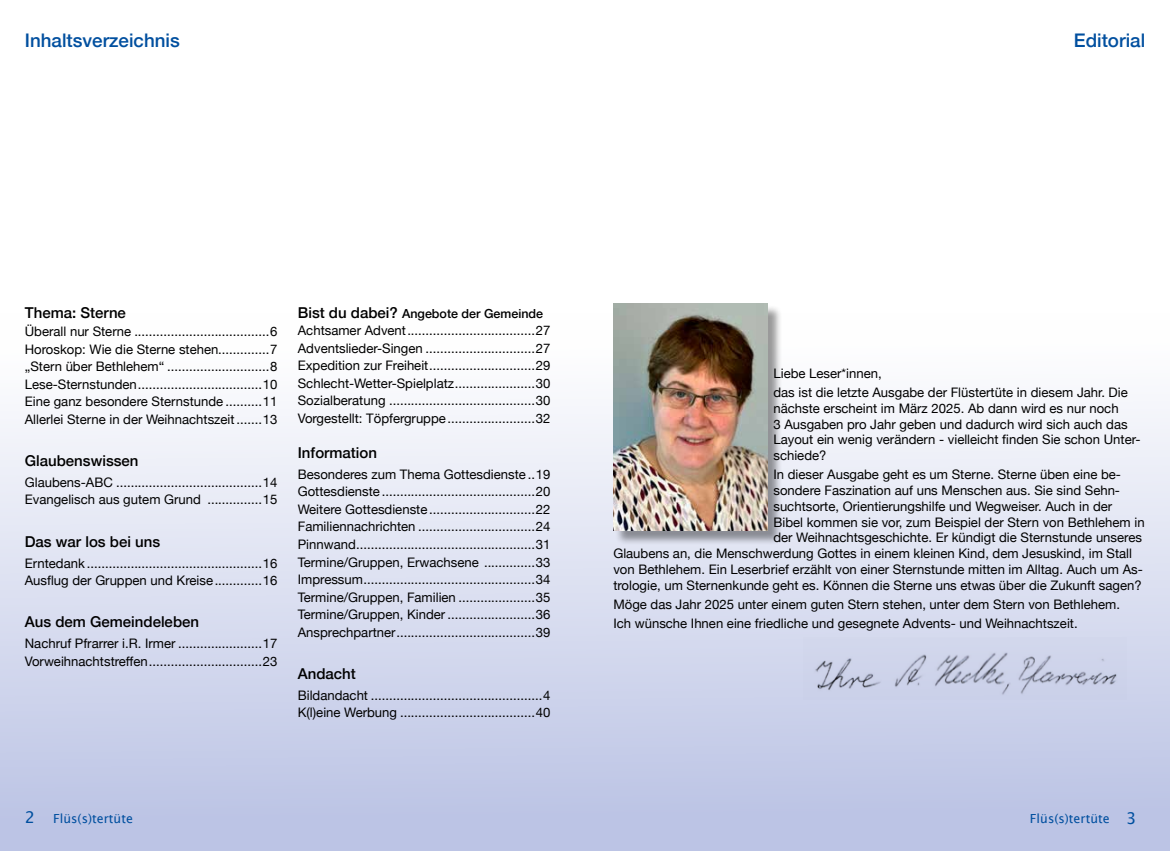
<style>
.page{position:relative;width:1170px;height:851px;background:#fff}
.page>*{position:absolute;margin:0;border:0;box-sizing:border-box;transform-origin:0 0}
.t1{font:500 18.75px "Helvetica Neue";color:#004f9f}
.t2{font:500 15px "Helvetica Neue";color:#000}
.t3{font:13.12px/17.5px "Helvetica Neue";color:#000}
.t4{font:500 12.5px "Helvetica Neue";color:#000}
.t5{font:12.5px "Lucida Grande";color:#004f9f}
.s1{font-size:15px}
.s2{font-size:16.25px}
</style>
<div class="page">
<div style="left:0;top:313px;width:1169px;height:537px;background:linear-gradient(to bottom,#fff,#b8c1e3)"></div>
<div style="left:615px;top:305px;width:167px;height:241px;background:#000;opacity:.4"></div>
<img style="left:613px;top:303px;width:154px;height:227px">
<img style="left:803px;top:637px;width:322px;height:62px">
<h1 class="t1" style="left:25px;top:25px;width:156px">Inhaltsverzeichnis</h1>
<h1 class="t1" style="left:1073px;top:25px;width:73px">Editorial</h1>
<p class="t2" style="left:25px;top:300px;width:103px">Thema: Sterne</p>
<p class="t3" style="left:25px;top:323px;width:254px;text-align:justify">Überall nur Sterne .....................................6<br>Horoskop: Wie die Sterne stehen..............7 „Stern über Bethlehem“ ............................8<br>Lese-Sternstunden..................................10<br>Eine ganz besondere Sternstunde ..........11<br>Allerlei Sterne in der Weihnachtszeit.......13</p>
<p class="t2" style="left:25px;top:448px;width:115px">Glaubenswissen</p>
<p class="t3" style="left:25px;top:474px;width:254px">Glaubens-ABC ........................................14<br>Evangelisch aus gutem Grund ...............15</p>
<p class="t2" style="left:25px;top:529px;width:137px">Das war los bei uns</p>
<p class="t3" style="left:25px;top:555px;width:254px">Erntedank ................................................16<br>Ausflug der Gruppen und Kreise.............16</p>
<p class="t2" style="left:25px;top:609px;width:176px">Aus dem Gemeindeleben</p>
<p class="t3" style="left:25px;top:635px;width:254px">Nachruf Pfrarrer i.R. Irmer .......................17<br>Vorweihnachtstreffen...............................23</p>
<p class="t4" style="left:298px;top:303px;width:247px"><span class="s1">Bist du dabei?</span> Angebote der Gemeinde</p>
<p class="t3" style="left:298px;top:322px;width:254px;text-align:justify">Achtsamer Advent...................................27<br>Adventslieder-Singen ..............................27<br>Expedition zur Freiheit.............................29<br>Schlecht-Wetter-Spielplatz......................30<br>Sozialberatung ........................................30<br>Vorgestellt: Töpfergruppe........................32</p>
<p class="t2" style="left:298px;top:440px;width:81px">Information</p>
<p class="t3" style="left:298px;top:466px;width:254px;text-align:justify">Besonderes zum Thema Gottesdienste ..19<br>Gottesdienste..........................................20<br>Weitere Gottesdienste .............................22<br>Familiennachrichten ................................24<br>Pinnwand.................................................31<br>Termine/Gruppen, Erwachsene ..............33<br>Impressum...............................................34<br>Termine/Gruppen, Familien .....................35<br>Termine/Gruppen, Kinder ........................36<br>Ansprechpartner......................................39</p>
<p class="t2" style="left:298px;top:661px;width:60px">Andacht</p>
<p class="t3" style="left:298px;top:687px;width:254px">Bildandacht ...............................................4<br>K(l)eine Werbung .....................................40</p>
<p class="t3" style="left:773px;top:364px;width:356px;line-height:19.2px">Liebe Leser*innen,<br>das ist die letzte Ausgabe der Flüstertüte in diesem Jahr. Die</p>
<p class="t3" style="left:773px;top:401px;width:368px;line-height:15.8px">nächste erscheint im März 2025. Ab dann wird es nur noch<br>3 Ausgaben pro Jahr geben und dadurch wird sich auch das Layout ein wenig verändern - vielleicht finden Sie schon Unter&shy;schiede?</p>
<p class="t3" style="left:773px;top:466px;width:349px">In dieser Ausgabe geht es um Sterne. Sterne üben eine be-</p>
<p class="t3" style="left:773px;top:482px;width:348px">sondere Faszination auf uns Menschen aus. Sie sind Sehn-</p>
<p class="t3" style="left:773px;top:498px;width:340px">suchtsorte, Orientierungshilfe und Wegweiser. Auch in der</p>
<p class="t3" style="left:773px;top:514px;width:372px">Bibel kommen sie vor, zum Beispiel der Stern von Bethlehem in</p>
<p class="t3" style="left:773px;top:529px;width:370px">der Weihnachtsgeschichte. Er kündigt die Sternstunde unseres</p>
<p class="t3" style="left:613px;top:545px;width:520px">Glaubens an, die Menschwerdung Gottes in einem kleinen Kind, dem Jesuskind, im Stall</p>
<p class="t3" style="left:613px;top:561px;width:531px">von Bethlehem. Ein Leserbrief erzählt von einer Sternstunde mitten im Alltag. Auch um As-</p>
<p class="t3" style="left:613px;top:577px;width:530px">trologie, um Sternenkunde geht es. Können die Sterne uns etwas über die Zukunft sagen?</p>
<p class="t3" style="left:613px;top:595px;width:508px;line-height:19.2px">Möge das Jahr 2025 unter einem guten Stern stehen, unter dem Stern von Bethlehem.<br>Ich wünsche Ihnen eine friedliche und gesegnete Advents- und Weihnachtszeit.</p>
<p class="t5" style="left:25px;top:810px;width:110px"><span class="s2">2</span> Flüs(s)tertüte</p>
<p class="t5" style="left:1029px;top:810px;width:108px">Flüs(s)tertüte <span class="s2">3</span></p>
</div>
